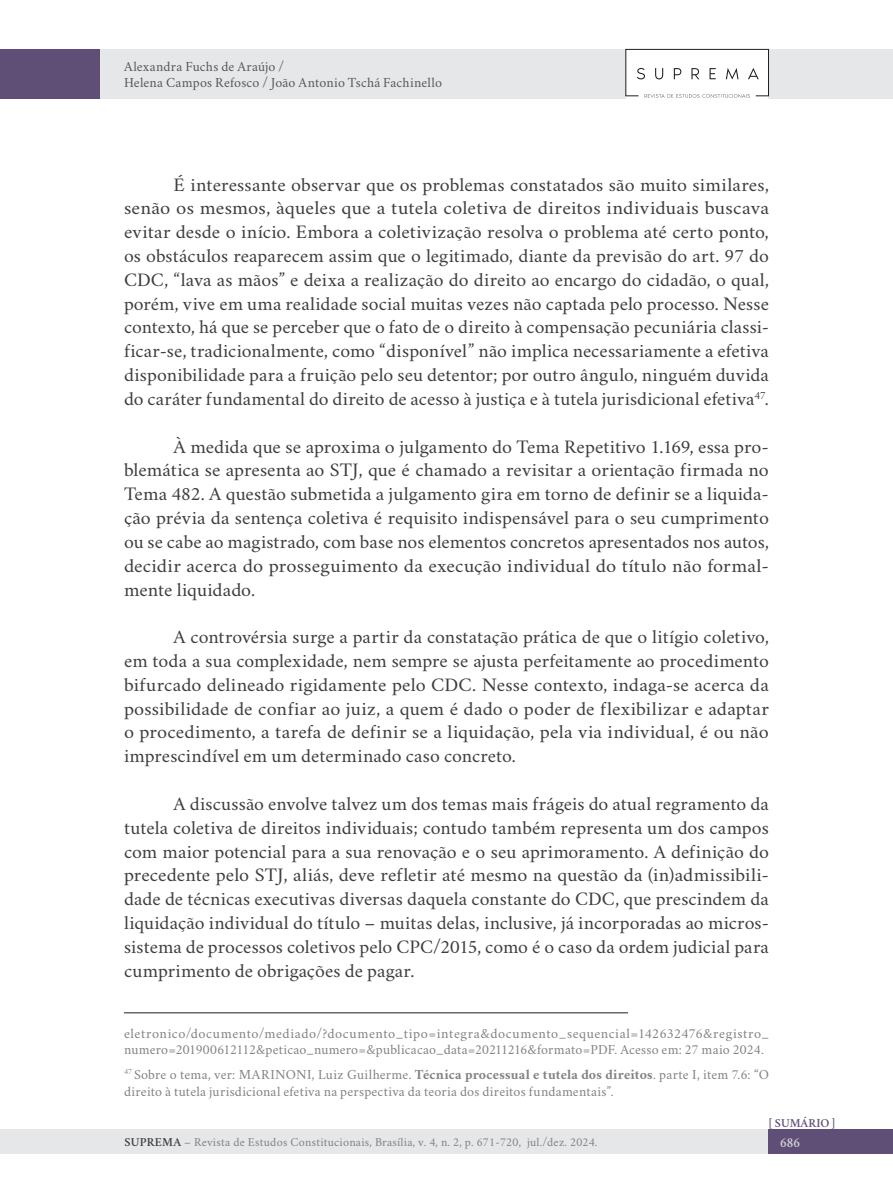
<style>
.page{position:relative;width:893px;height:1191px;background:#fff}
.page>*{position:absolute;margin:0;border:0;box-sizing:border-box;transform-origin:0 0}
.texto_corrido_pt{font:19.25px/23.8px "Crimson";color:#3e3e3f;text-align:justify;scale:1.04 1}
.texto_corrido_pt-2{font:19.25px/23.8px "Crimson";color:#3e3e3f;text-align:justify}
.FOOTNOTE{font:14px/16.6px "Crimson";letter-spacing:.025em;color:#808285}
.t1{font:14px/15.8px "Crimson";letter-spacing:.015em;color:#57585a}
.t2{font:600 14px "Crimson";color:#d1d2d4}
.t3{font:12.25px "Crimson";letter-spacing:.02em;color:#808285}
.t4{font:600 12.25px "Crimson";color:#5f4f76}
.s1{font-weight:700}
.s2{font-weight:600;color:#3e3e3f}
</style>
<div class="page">
<div style="left:0;top:1129px;width:790px;height:25px;background:#e6e7e9"></div>
<div style="left:0;top:49px;width:892px;height:50px;background:#e6e7e9"></div>
<div style="left:768px;top:1129px;width:124px;height:25px;background:#5f4f76"></div>
<div style="left:0;top:49px;width:99px;height:50px;background:#5f4f76"></div>
<div style="left:626px;top:50px;width:142px;height:49px;background:#fff"></div>
<svg style="left:625px;top:48px;width:144px;height:50px"></svg>
<hr style="left:124px;top:1012px;width:504px;height:1px;background:#231f20">
<p class="t1" style="left:124px;top:57px;width:320px">Alexandra Fuchs de Araújo /<br>Helena Campos Refosco / João Antonio Tschá Fachinello</p>
<p class="texto_corrido_pt" style="left:124px;top:170px;width:622px;text-indent:50px">É interessante observar que os problemas constatados são muito similares, senão os mesmos, àqueles que a tutela coletiva de direitos individuais buscava evitar desde o início. Embora a coletivização resolva o problema até certo ponto, os obstáculos reaparecem assim que o legitimado, diante da previsão do art. 97 do CDC, “lava as mãos” e deixa a realização do direito ao encargo do cidadão, o qual, porém, vive em uma realidade social muitas vezes não captada pelo processo. Nesse contexto, há que se perceber que o fato de o direito à compensação pecuniária classi&shy;ficar-se, tradicionalmente, como “disponível” não implica necessariamente a efetiva disponibilidade para a fruição pelo seu detentor; por outro ângulo, ninguém duvida do caráter fundamental do direito de acesso à justiça e à tutela jurisdicional efetiva<sup>47</sup>.</p>
<p class="texto_corrido_pt" style="left:124px;top:432px;width:622px;text-indent:50px">À medida que se aproxima o julgamento do Tema Repetitivo 1.169, essa pro&shy;blemática se apresenta ao STJ, que é chamado a revisitar a orientação firmada no Tema 482. A questão submetida a julgamento gira em torno de definir se a liquida&shy;ção prévia da sentença coletiva é requisito indispensável para o seu cumprimento ou se cabe ao magistrado, com base nos elementos concretos apresentados nos autos, decidir acerca do prosseguimento da execução individual do título não formal&shy;mente liquidado.</p>
<p class="texto_corrido_pt-2" style="left:124px;top:622px;width:646px;text-indent:50px">A controvérsia surge a partir da constatação prática de que o litígio coletivo, em toda a sua complexidade, nem sempre se ajusta perfeitamente ao procedimento bifurcado delineado rigidamente pelo CDC. Nesse contexto, indaga-se acerca da possibilidade de confiar ao juiz, a quem é dado o poder de flexibilizar e adaptar o procedimento, a tarefa de definir se a liquidação, pela via individual, é ou não imprescindível em um determinado caso concreto.</p>
<p class="texto_corrido_pt-2" style="left:124px;top:789px;width:646px;text-indent:50px">A discussão envolve talvez um dos temas mais frágeis do atual regramento da tutela coletiva de direitos individuais; contudo também representa um dos campos com maior potencial para a sua renovação e o seu aprimoramento. A definição do precedente pelo STJ, aliás, deve refletir até mesmo na questão da (in)admissibili&shy;dade de técnicas executivas diversas daquela constante do CDC, que prescindem da liquidação individual do título – muitas delas, inclusive, já incorporadas ao micros&shy;sistema de processos coletivos pelo CPC/2015, como é o caso da ordem judicial para cumprimento de obrigações de pagar.</p>
<p class="FOOTNOTE" style="left:124px;top:1023px;width:646px">eletronico/documento/mediado/?documento_tipo=integra&amp;documento_sequencial=142632476&amp;registro_ numero=201900612112&amp;peticao_numero=&amp;publicacao_data=20211216&amp;formato=PDF. Acesso em: 27 maio 2024.</p>
<p class="FOOTNOTE" style="left:124px;top:1064px;width:646px"><sup>47</sup> Sobre o tema, ver: MARINONI, Luiz Guilherme. <span class="s1">Técnica processual e tutela dos direitos</span>. parte I, item 7.6: “O direito à tutela jurisdicional efetiva na perspectiva da teoria dos direitos fundamentais”.</p>
<p class="t4" style="left:769px;top:1114px;width:68px">[ SUMÁRIO ]</p>
<p class="t3" style="left:125px;top:1132px;width:474px"><span class="s2">SUPREMA</span> – Revista de Estudos Constitucionais, Brasília, v. 4, n. 2, p. 671-720, jul./dez. 2024.</p>
<p class="t2" style="left:780px;top:1132px;width:21px">686</p>
</div>
